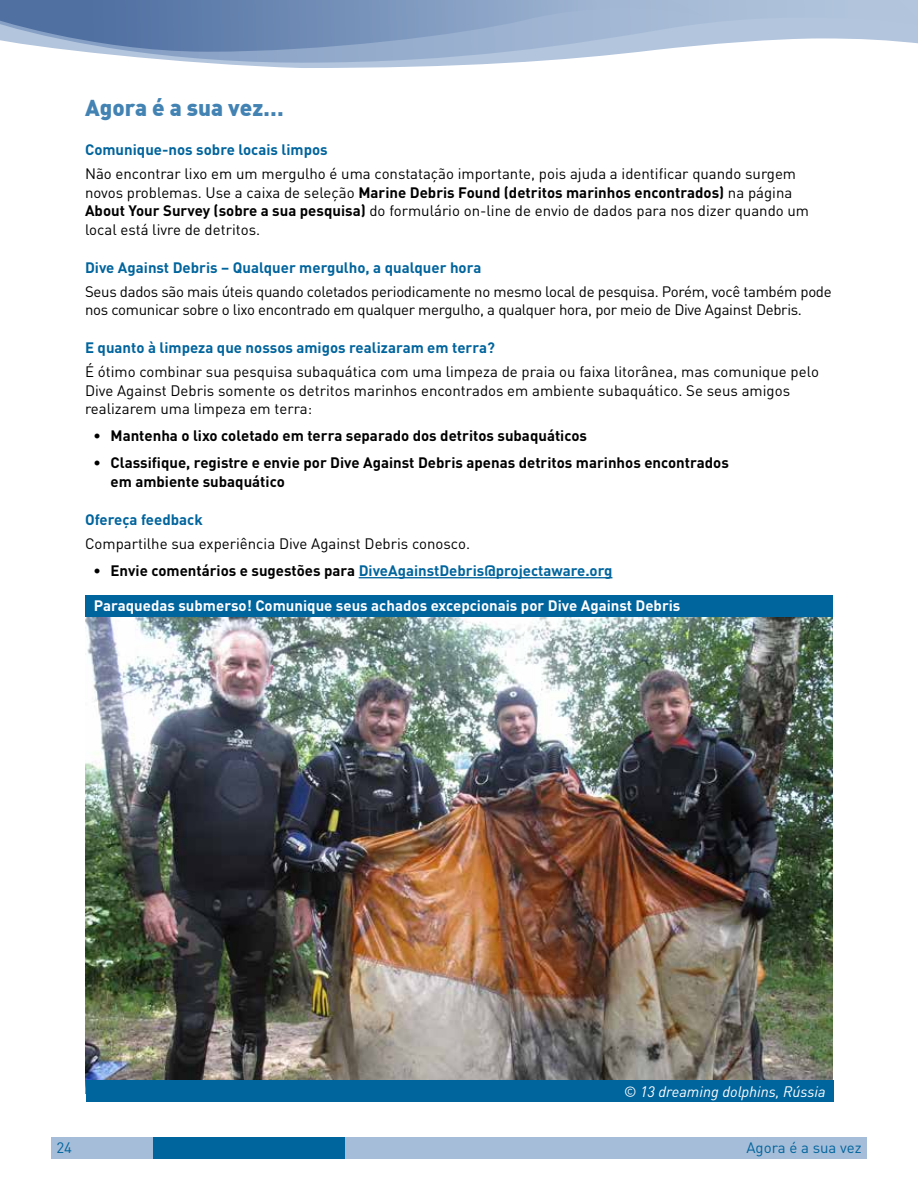
<style>
.page{position:relative;width:918px;height:1188px;background:#fff}
.page>*{position:absolute;margin:0;border:0;box-sizing:border-box;transform-origin:0 0}
.t1{font:900 22.5px "DIN Offc";color:#4383b3}
.t2{font:15px/18.8px "DINOT";color:#000}
.t3{font:700 15px "DINOT";color:#00649d}
.t4{font:15px/18.8px "DINOT";letter-spacing:-.02em;color:#000}
.t5{font:700 15px/18.8px "DINOT";color:#000}
.t6{font:700 15px "DINOT";color:#fff}
.t7{font:italic 15px "DINOT";color:#fff}
.t8{font:15px "DINOT";color:#00649d}
.s1{font-weight:700}
.s2{color:#000}
</style>
<div class="page">
<div style="left:51px;top:1137px;width:816px;height:21px;background:#a5bdd8"></div>
<div style="left:153px;top:1137px;width:191px;height:21px;background:#00649d"></div>
<svg style="left:223px;top:64px;width:261px;height:4px"></svg>
<svg style="left:87px;top:0;width:831px;height:64px;fill:#b2c5dd"></svg>
<svg style="left:0;top:0;width:709px;height:52px;background:#829bc0"></svg>
<hr style="left:359px;top:577px;width:253px;height:1px;background:#00649d">
<img style="left:85px;top:616px;width:748px;height:478px">
<div style="left:86px;top:1081px;width:748px;height:21px;background:#00649d"></div>
<div style="left:85px;top:595px;width:748px;height:21px;background:#00649d"></div>
<h1 class="t1" style="left:85px;top:93px;width:200px">Agora é a sua vez…</h1>
<p class="t3" style="left:85px;top:140px;width:244px">Comunique-nos sobre locais limpos</p>
<p class="t2" style="left:85px;top:164px;width:726px">Não encontrar lixo em um mergulho é uma constatação importante, pois ajuda a identificar quando surgem novos problemas. Use a caixa de seleção <span class="s1">Marine Debris Found (detritos marinhos encontrados)</span> na página <span class="s1">About Your Survey (sobre a sua pesquisa)</span> do formulário on-line de envio de dados para nos dizer quando um local está livre de detritos.</p>
<p class="t3" style="left:85px;top:257px;width:398px">Dive Against Debris – Qualquer mergulho, a qualquer hora</p>
<p class="t4" style="left:85px;top:282px;width:748px">Seus dados são mais úteis quando coletados periodicamente no mesmo local de pesquisa. Porém, você também pode nos comunicar sobre o lixo encontrado em qualquer mergulho, a qualquer hora, por meio de Dive Against Debris.</p>
<p class="t3" style="left:85px;top:338px;width:411px">E quanto à limpeza que nossos amigos realizaram em terra?</p>
<p class="t2" style="left:85px;top:362px;width:735px">É ótimo combinar sua pesquisa subaquática com uma limpeza de praia ou faixa litorânea, mas comunique pelo<br>Dive Against Debris somente os detritos marinhos encontrados em ambiente subaquático. Se seus amigos realizarem uma limpeza em terra:</p>
<p class="t5" style="left:94px;top:426px;width:495px">• Mantenha o lixo coletado em terra separado dos detritos subaquáticos</p>
<p class="t5" style="left:111px;top:453px;width:620px;text-indent:-17px">• Classifique, registre e envie por Dive Against Debris apenas detritos marinhos encontrados em ambiente subaquático</p>
<p class="t3" style="left:85px;top:509px;width:119px">Ofereça feedback</p>
<p class="t2" style="left:85px;top:534px;width:387px">Compartilhe sua experiência Dive Against Debris conosco.</p>
<p class="t3" style="left:94px;top:560px;width:520px"><span class="s2">• Envie comentários e sugestões para</span> DiveAgainstDebris@projectaware.org</p>
<p class="t6" style="left:94px;top:596px;width:588px">Paraquedas submerso! Comunique seus achados excepcionais por Dive Against Debris</p>
<p class="t8" style="left:56px;top:1139px;width:17px">24</p>
<p class="t7" style="left:624px;top:1082px;width:203px">© 13 dreaming dolphins, Rússia</p>
<p class="t8" style="left:746px;top:1139px;width:117px">Agora é a sua vez</p>
</div>
